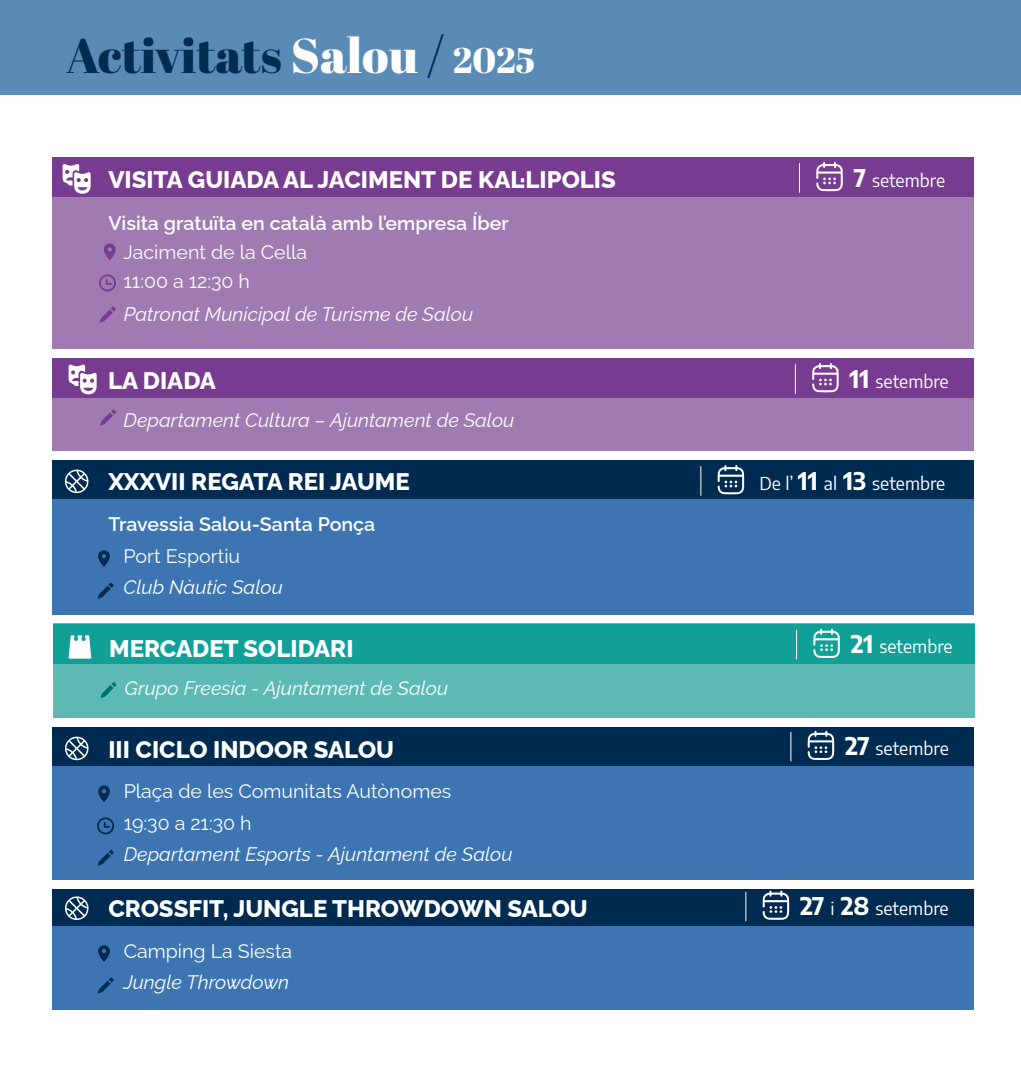
<style>
.page{position:relative;width:1021px;height:1085px;background:#fff}
.page>*{position:absolute;margin:0;border:0;box-sizing:border-box;transform-origin:0 0}
.t1{font:48.82px "Abril Fatface";color:#002b51}
.t2{font:800 23.85px "Raleway";color:#fff}
.t3{font:italic 19.57px "Raleway";color:#fff}
.t4{font:19.57px/29.2px "Raleway";color:#fff}
.t5{font:600 19.57px "Raleway";color:#fff}
.t6{font:17.78px "Encode Sans";color:#fff}
.s1{color:#fff}
.s2{font-size:35.55px;color:#fff}
.s3{font-weight:700;font-size:23.85px}
</style>
<div class="page">
<div style="left:0;top:0;width:1020px;height:94px;background:#5a8ab6"></div>
<div style="left:53px;top:157px;width:920px;height:191px;background:#9f7bb1"></div>
<div style="left:53px;top:157px;width:920px;height:40px;background:#773b8f"></div>
<svg style="left:104px;top:243px;width:12px;height:17px"></svg>
<svg style="left:100px;top:306px;width:16px;height:16px"></svg>
<svg style="left:99px;top:274px;width:17px;height:18px"></svg>
<svg style="left:816px;top:162px;width:26px;height:29px"></svg>
<svg style="left:799px;top:163px;width:1px;height:29px"></svg>
<svg style="left:63px;top:164px;width:28px;height:30px"></svg>
<div style="left:52px;top:357px;width:921px;height:96px;background:#9f7bb1"></div>
<div style="left:52px;top:357px;width:921px;height:40px;background:#773b8f"></div>
<svg style="left:100px;top:409px;width:16px;height:16px"></svg>
<svg style="left:812px;top:363px;width:26px;height:29px"></svg>
<svg style="left:795px;top:364px;width:1px;height:29px"></svg>
<svg style="left:69px;top:364px;width:28px;height:30px"></svg>
<div style="left:53px;top:459px;width:920px;height:156px;background:#3c75b2"></div>
<div style="left:53px;top:459px;width:920px;height:40px;background:#002b51"></div>
<svg style="left:65px;top:469px;width:24px;height:24px"></svg>
<svg style="left:97px;top:583px;width:17px;height:16px"></svg>
<svg style="left:98px;top:550px;width:12px;height:16px"></svg>
<svg style="left:717px;top:465px;width:27px;height:29px"></svg>
<svg style="left:700px;top:466px;width:1px;height:29px"></svg>
<div style="left:53px;top:726px;width:920px;height:153px;background:#3c75b2"></div>
<div style="left:53px;top:726px;width:920px;height:40px;background:#002b51"></div>
<svg style="left:65px;top:736px;width:24px;height:24px"></svg>
<svg style="left:98px;top:850px;width:16px;height:15px"></svg>
<svg style="left:98px;top:785px;width:12px;height:16px"></svg>
<svg style="left:97px;top:817px;width:17px;height:17px"></svg>
<svg style="left:807px;top:730px;width:27px;height:30px"></svg>
<svg style="left:790px;top:732px;width:1px;height:29px"></svg>
<div style="left:53px;top:886px;width:920px;height:123px;background:#3c75b2"></div>
<div style="left:53px;top:886px;width:920px;height:40px;background:#002b51"></div>
<svg style="left:65px;top:896px;width:24px;height:23px"></svg>
<svg style="left:98px;top:977px;width:16px;height:16px"></svg>
<svg style="left:98px;top:945px;width:12px;height:16px"></svg>
<svg style="left:762px;top:890px;width:27px;height:29px"></svg>
<svg style="left:745px;top:891px;width:1px;height:29px"></svg>
<div style="left:34px;top:880px;width:958px;height:8px;background:#fff"></div>
<div style="left:34px;top:451px;width:958px;height:8px;background:#fff"></div>
<div style="left:53px;top:623px;width:921px;height:94px;background:#5cb9b4"></div>
<div style="left:53px;top:623px;width:921px;height:40px;background:#10a098"></div>
<svg style="left:100px;top:682px;width:16px;height:16px"></svg>
<svg style="left:69px;top:635px;width:22px;height:23px"></svg>
<svg style="left:813px;top:628px;width:26px;height:30px"></svg>
<svg style="left:796px;top:630px;width:1px;height:29px"></svg>
<h1 class="t1" style="left:66px;top:21px;width:470px">Activitats <span class="s1">Salou</span> / <span class="s2">2025</span></h1>
<p class="t2" style="left:108px;top:161px;width:509px">VISITA GUIADA AL JACIMENT DE KAL·LIPOLIS</p>
<p class="t5" style="left:108px;top:207px;width:402px">Visita gratuïta en català amb l’empresa Íber</p>
<p class="t4" style="left:124px;top:235px;width:185px">Jaciment de la Cella<br>11:00 a 12:30 h</p>
<p class="t3" style="left:124px;top:298px;width:351px">Patronat Municipal de Turisme de Salou</p>
<p class="t2" style="left:108px;top:361px;width:109px">LA DIADA</p>
<p class="t3" style="left:123px;top:404px;width:392px">Departament Cultura – Ajuntament de Salou</p>
<p class="t2" style="left:108px;top:463px;width:303px">XXXVII REGATA REI JAUME</p>
<p class="t5" style="left:108px;top:508px;width:268px">Travessia Salou-Santa Ponça</p>
<p class="t4" style="left:124px;top:538px;width:118px">Port Esportiu</p>
<p class="t3" style="left:124px;top:571px;width:161px">Club Nàutic Salou</p>
<p class="t2" style="left:109px;top:629px;width:246px">MERCADET SOLIDARI</p>
<p class="t3" style="left:125px;top:672px;width:325px">Grupo Freesia - Ajuntament de Salou</p>
<p class="t2" style="left:108px;top:730px;width:287px">III CICLO INDOOR SALOU</p>
<p class="t4" style="left:124px;top:773px;width:329px;line-height:31.5px">Plaça de les Comunitats Autònomes<br>19:30 a 21:30 h</p>
<p class="t3" style="left:124px;top:838px;width:390px">Departament Esports - Ajuntament de Salou</p>
<p class="t2" style="left:108px;top:889px;width:481px">CROSSFIT, JUNGLE THROWDOWN SALOU</p>
<p class="t4" style="left:124px;top:934px;width:170px">Camping La Siesta</p>
<p class="t3" style="left:124px;top:966px;width:167px">Jungle Throwdown</p>
<p class="t6" style="left:853px;top:167px;width:93px"><span class="s3">7</span> setembre</p>
<p class="t6" style="left:849px;top:368px;width:101px"><span class="s3">11</span> setembre</p>
<p class="t6" style="left:759px;top:470px;width:187px">De l’ <span class="s3">11</span> al <span class="s3">13</span> setembre</p>
<p class="t6" style="left:850px;top:634px;width:103px"><span class="s3">21</span> setembre</p>
<p class="t6" style="left:845px;top:736px;width:105px"><span class="s3">27</span> setembre</p>
<p class="t6" style="left:800px;top:896px;width:150px"><span class="s3">27</span> i <span class="s3">28</span> setembre</p>
</div>
